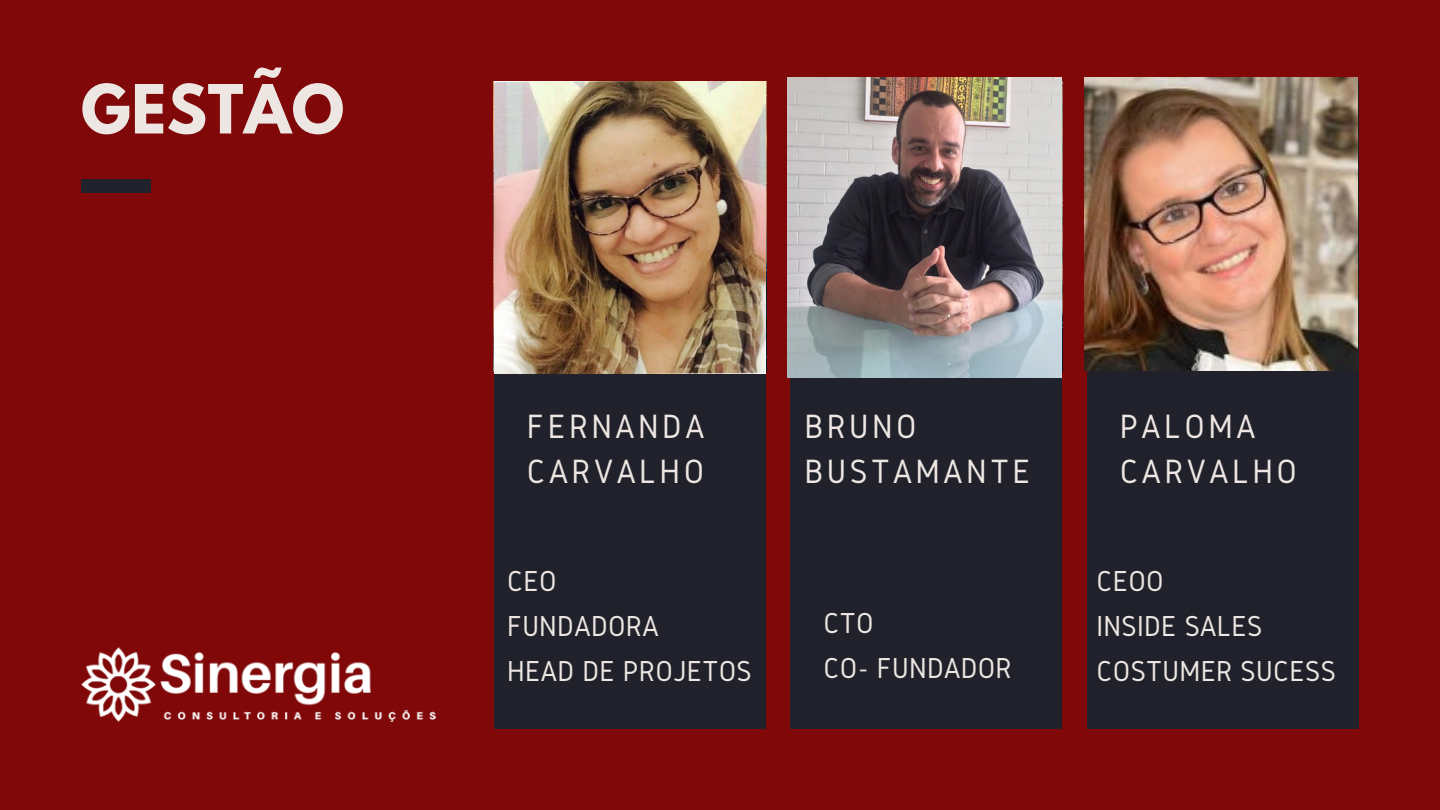
<style>
.page{position:relative;width:1440px;height:810px;background:#800808}
.page>*{position:absolute;margin:0;border:0;box-sizing:border-box;transform-origin:0 0}
.t1{font:700 60px "League Spartan";letter-spacing:.01em;color:#ede6e2}
.t2{font:35px/45px "Gidole";letter-spacing:.1em;color:#ede6e2}
.t3{font:30px/45px "Gidole";letter-spacing:.01em;color:#ede6e2}
</style>
<div class="page">
<div style="left:1087px;top:81px;width:272px;height:648px;background:#20212a"></div>
<div style="left:791px;top:81px;width:271px;height:648px;background:#20212a"></div>
<div style="left:494px;top:81px;width:272px;height:648px;background:#20212a"></div>
<div style="left:81px;top:179px;width:70px;height:14px;background:#20212a"></div>
<img style="left:494px;top:81px;width:272px;height:293px">
<img style="left:1084px;top:77px;width:273px;height:293px">
<img style="left:81px;top:648px;width:355px;height:74px">
<img style="left:787px;top:78px;width:275px;height:300px">
<h1 class="t1" style="left:81px;top:80px;width:265px">GESTÃO</h1>
<p class="t2" style="left:527px;top:403px;width:179px">FERNANDA<br>CARVALHO</p>
<p class="t3" style="left:507px;top:558px;width:246px">CEO<br>FUNDADORA<br>HEAD DE PROJETOS</p>
<p class="t2" style="left:804px;top:403px;width:227px">BRUNO<br>BUSTAMANTE</p>
<p class="t3" style="left:824px;top:601px;width:190px">CTO<br>CO- FUNDADOR</p>
<p class="t2" style="left:1120px;top:403px;width:179px">PALOMA<br>CARVALHO</p>
<p class="t3" style="left:1097px;top:558px;width:241px">CEOO<br>INSIDE SALES<br>COSTUMER SUCESS</p>
</div>
